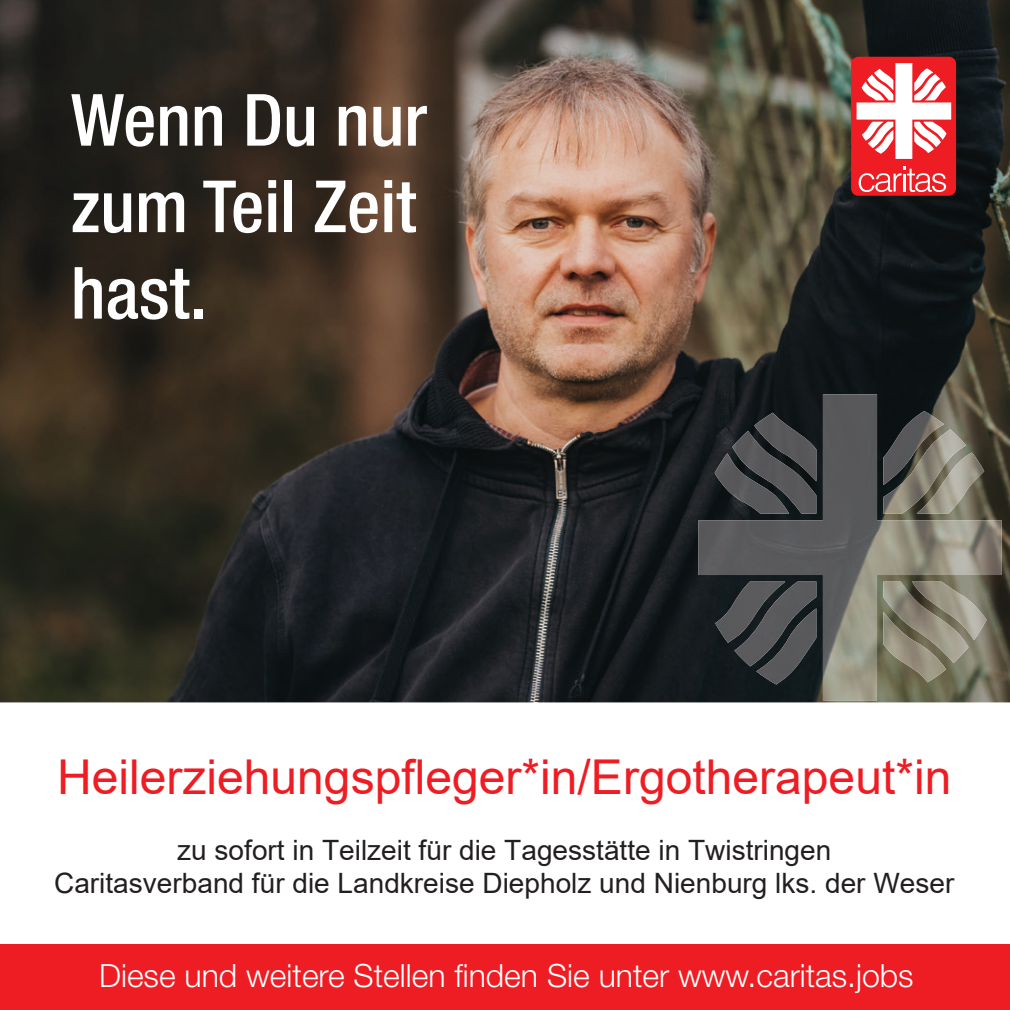
<style>
.page{position:relative;width:1010px;height:1010px;background:#fff}
.page>*{position:absolute;margin:0;border:0;box-sizing:border-box;transform-origin:0 0}
.t1{font:500 condensed 72px/86.4px "Helvetica Neue LT Std";color:#fff}
.t2{font:48px "Arial";color:#ee1d23}
.t3{font:300 32px "Helvetica Neue LT Std";color:#fff}
.t4{font:28px/33.6px "Arial";color:#231f20;text-align:center}
</style>
<div class="page">
<div style="left:0;top:944px;width:1009px;height:65px;background:#ee1d23"></div>
<img style="left:0;top:0;width:1009px;height:702px">
<div style="left:850px;top:57px;width:105px;height:139px;background:#ee1d23;border-radius:7px"></div>
<svg style="left:856px;top:63px;width:94px;height:96px"></svg>
<svg style="left:858px;top:167px;width:87px;height:25px"></svg>
<img style="left:698px;top:394px;width:303px;height:306px">
<img style="left:732px;top:430px;width:84px;height:83px">
<img style="left:714px;top:453px;width:74px;height:60px">
<img style="left:883px;top:429px;width:82px;height:84px">
<img style="left:968px;top:581px;width:18px;height:59px">
<img style="left:883px;top:581px;width:85px;height:82px">
<img style="left:734px;top:581px;width:82px;height:85px">
<img style="left:715px;top:581px;width:70px;height:61px">
<img style="left:756px;top:608px;width:60px;height:76px">
<img style="left:883px;top:611px;width:62px;height:71px">
<img style="left:883px;top:411px;width:60px;height:74px">
<img style="left:754px;top:412px;width:62px;height:69px">
<img style="left:916px;top:452px;width:67px;height:61px">
<h1 class="t1" style="left:71px;top:76px;width:357px">Wenn Du nur zum Teil Zeit hast.</h1>
<h2 class="t2" style="left:57px;top:743px;width:895px">Heilerziehungspfleger*in/Ergotherapeut*in</h2>
<p class="t4" style="left:54px;top:832px;width:901px">zu sofort in Teilzeit für die Tagesstätte in Twistringen<br>Caritasverband für die Landkreise Diepholz und Nienburg lks. der Weser</p>
<p class="t3" style="left:99px;top:956px;width:815px">Diese und weitere Stellen finden Sie unter www.caritas.jobs</p>
</div>
